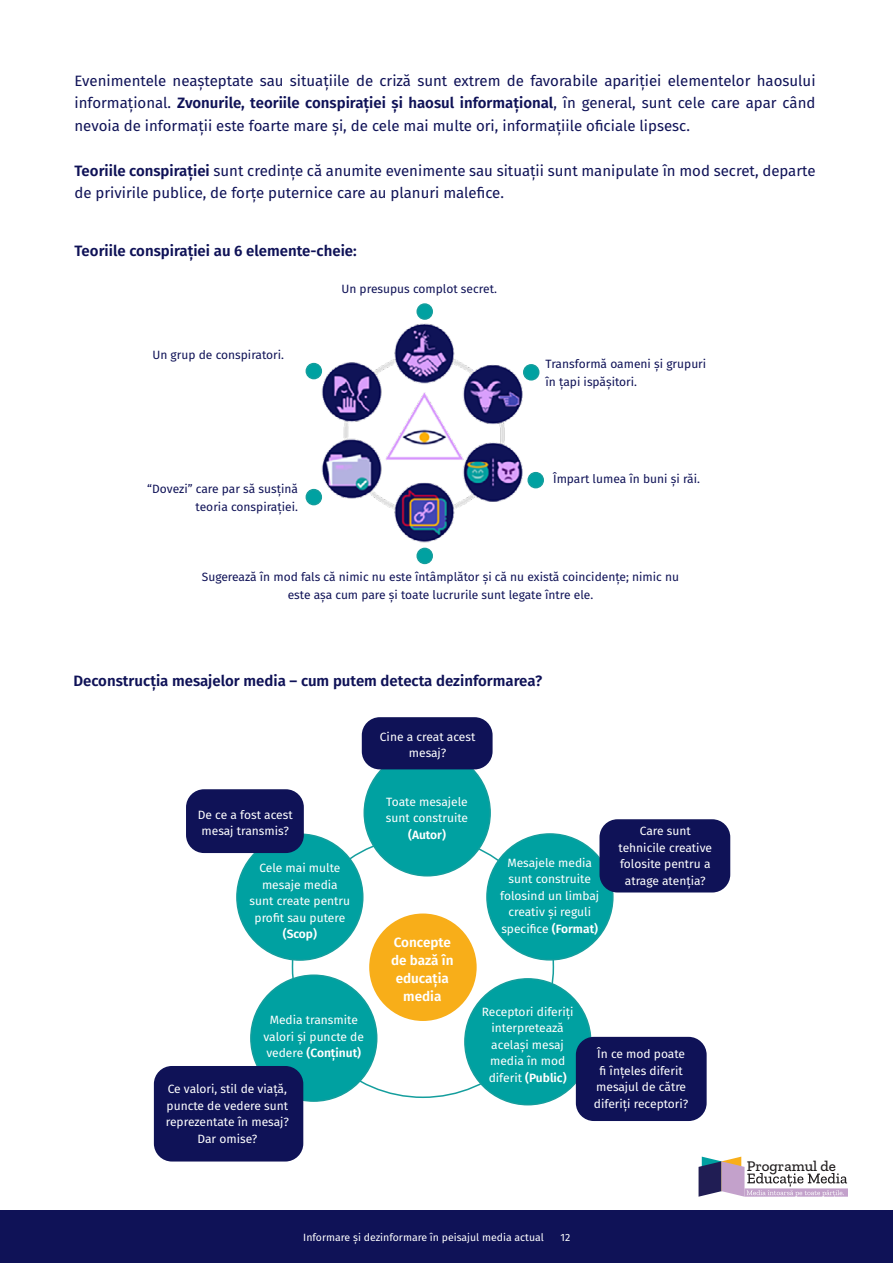
<style>
.page{position:relative;width:893px;height:1263px;background:#fff}
.page>*{position:absolute;margin:0;border:0;box-sizing:border-box;transform-origin:0 0}
.t1{font:15px/22.5px "Fira Sans";color:#0f1257;text-align:justify}
.t2{font:600 15px "Fira Sans";color:#0f1257}
.t3{font:500 15px "Zilla Slab";color:#221f20}
.t4{font:600 13.5px/18px "Fira Sans";color:#fff;text-align:center}
.t5{font:12px/16.5px "Fira Sans";color:#fff;text-align:center}
.t6{font:12px/18px "Fira Sans";color:#0f1257;text-align:right}
.t7{font:600 12px "Fira Sans";color:#fff}
.t8{font:10.5px "Fira Sans";color:#fff}
.s1{font-weight:600}
</style>
<div class="page">
<img style="left:309px;top:308px;width:226px;height:245px">
<div style="left:528px;top:473px;width:15px;height:15px;background:#00a1a1;border-radius:50%"></div>
<div style="left:527px;top:472px;width:17px;height:16px;border:2px solid #149e9d;border-radius:50%"></div>
<div style="left:524px;top:365px;width:15px;height:15px;background:#00a1a1;border-radius:50%"></div>
<div style="left:523px;top:364px;width:16px;height:17px;border:2px solid #149e9d;border-radius:50%"></div>
<div style="left:417px;top:304px;width:15px;height:15px;background:#00a1a1;border-radius:50%"></div>
<div style="left:416px;top:303px;width:17px;height:17px;border:2px solid #149e9d;border-radius:50%"></div>
<div style="left:306px;top:364px;width:15px;height:15px;background:#00a1a1;border-radius:50%"></div>
<div style="left:306px;top:363px;width:16px;height:16px;border:2px solid #149e9d;border-radius:50%"></div>
<div style="left:306px;top:490px;width:15px;height:15px;background:#00a1a1;border-radius:50%"></div>
<div style="left:306px;top:489px;width:16px;height:16px;border:2px solid #149e9d;border-radius:50%"></div>
<div style="left:417px;top:548px;width:15px;height:15px;background:#00a1a1;border-radius:50%"></div>
<div style="left:416px;top:548px;width:17px;height:16px;border:2px solid #149e9d;border-radius:50%"></div>
<div style="left:369px;top:913px;width:108px;height:108px;background:#f8ae19;border-radius:50%"></div>
<div style="left:465px;top:979px;width:126px;height:126px;background:#00a1a1;border-radius:50%"></div>
<div style="left:251px;top:975px;width:126px;height:126px;background:#00a1a1;border-radius:50%"></div>
<div style="left:237px;top:834px;width:126px;height:126px;background:#00a1a1;border-radius:50%"></div>
<div style="left:487px;top:834px;width:126px;height:126px;background:#00a1a1;border-radius:50%"></div>
<div style="left:364px;top:750px;width:126px;height:126px;background:#00a1a1;border-radius:50%"></div>
<div style="left:599px;top:819px;width:131px;height:73px;background:#0f1257;border-radius:18px"></div>
<div style="left:576px;top:1037px;width:131px;height:84px;background:#0f1257;border-radius:18px"></div>
<div style="left:154px;top:1066px;width:149px;height:95px;background:#0f1257;border-radius:18px"></div>
<div style="left:186px;top:789px;width:118px;height:64px;background:#0f1257;border-radius:18px"></div>
<div style="left:362px;top:717px;width:131px;height:52px;background:#0f1257;border-radius:18px"></div>
<svg style="left:698px;top:1156px;width:150px;height:41px"></svg>
<div style="left:0;top:1211px;width:893px;height:52px;background:#0f1257"></div>
<p class="t1" style="left:74px;top:69px;width:743px">Evenimentele neașteptate sau situațiile de criză sunt extrem de favorabile apariției elementelor haosului informațional. <span class="s1">Zvonurile, teoriile conspirației și haosul informațional</span>, în general, sunt cele care apar când nevoia de informații este foarte mare și, de cele mai multe ori, informațiile oficiale lipsesc.</p>
<p class="t1" style="left:74px;top:159px;width:743px"><span class="s1">Teoriile conspirației</span> sunt credințe că anumite evenimente sau situații sunt manipulate în mod secret, departe de privirile publice, de forțe puternice care au planuri malefice.</p>
<p class="t2" style="left:74px;top:239px;width:284px">Teoriile conspirației au 6 elemente-cheie:</p>
<p class="t6" style="left:341px;top:280px;width:157px">Un presupus complot secret.</p>
<p class="t6" style="left:152px;top:346px;width:133px">Un grup de conspiratori.</p>
<p class="t6" style="left:147px;top:479px;width:152px">“Dovezi” care par să susțină teoria conspirației.</p>
<p class="t6" style="left:546px;top:355px;width:162px;text-align:left">Transformă oameni și grupuri în țapi ispășitori.</p>
<p class="t6" style="left:553px;top:470px;width:148px">Împart lumea în buni și răi.</p>
<p class="t6" style="left:202px;top:568px;width:479px;text-align:center">Sugerează în mod fals că nimic nu este întâmplător și că nu există coincidențe; nimic nu este așa cum pare și toate lucrurile sunt legate între ele.</p>
<p class="t2" style="left:73px;top:669px;width:470px">Deconstrucția mesajelor media – cum putem detecta dezinformarea?</p>
<p class="t5" style="left:198px;top:806px;width:96px">De ce a fost acest mesaj transmis?</p>
<p class="t5" style="left:250px;top:859px;width:102px">Cele mai multe mesaje media sunt create pentru profit sau putere</p>
<p class="t7" style="left:283px;top:924px;width:36px">(Scop)</p>
<p class="t5" style="left:264px;top:1011px;width:102px">Media transmite valori și puncte de vedere <span class="s1">(Conținut)</span></p>
<p class="t5" style="left:166px;top:1080px;width:125px">Ce valori, stil de viață, puncte de vedere sunt reprezentate în mesaj?<br>Dar omise?</p>
<p class="t5" style="left:380px;top:728px;width:97px">Cine a creat acest mesaj?</p>
<p class="t5" style="left:386px;top:793px;width:84px;text-align:left">Toate mesajele sunt construite</p>
<p class="t7" style="left:408px;top:824px;width:39px">(Autor)</p>
<p class="t5" style="left:619px;top:822px;width:95px">Care sunt tehnicile creative folosite pentru a atrage atenția?</p>
<p class="t5" style="left:500px;top:854px;width:100px">Mesajele media sunt construite folosind un limbaj creativ și reguli specifice <span class="s1">(Format)</span></p>
<p class="t4" style="left:391px;top:932px;width:64px">Concepte de bază în educația media</p>
<p class="t5" style="left:482px;top:1003px;width:93px">Receptori diferiți interpretează același mesaj media în mod diferit <span class="s1">(Public)</span></p>
<p class="t5" style="left:594px;top:1045px;width:96px">În ce mod poate fi înțeles diferit mesajul de către diferiți receptori?</p>
<p class="t8" style="left:303px;top:1229px;width:242px">Informare și dezinformare în peisajul media actual</p>
<p class="t8" style="left:561px;top:1229px;width:11px">12</p>
<p class="t3" style="left:747px;top:1157px;width:91px">Programul de</p>
</div>
